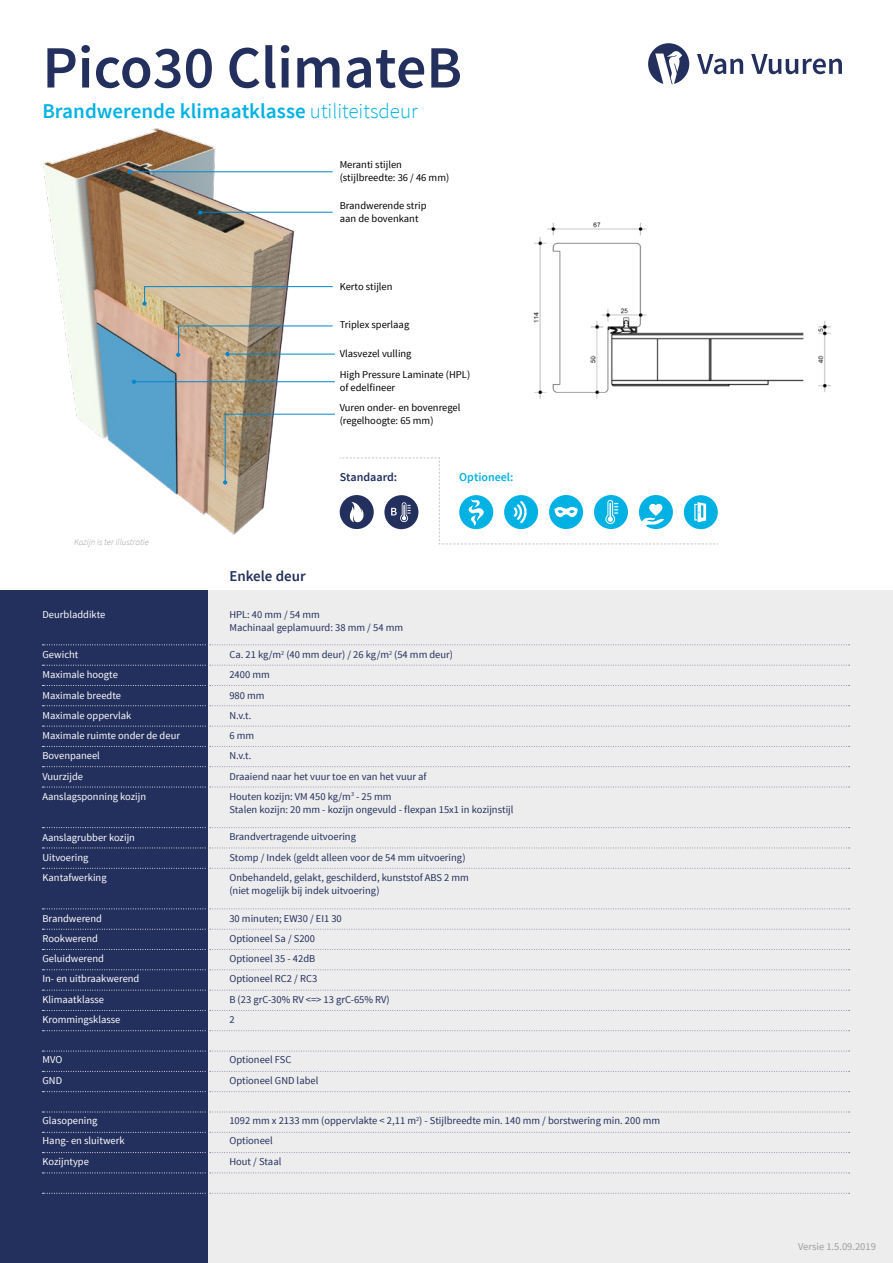
<style>
.page{position:relative;width:893px;height:1263px;background:#fff}
.page>*{position:absolute;margin:0;border:0;box-sizing:border-box;transform-origin:0 0}
.t1{font:600 60px "Source Sans Pro";color:#232f5d}
.t2{font:600 21px "Source Sans Pro";color:#00b2e3}
.t3{font:600 15px "Source Sans Pro";color:#232f5d}
.t4{font:600 12px "Source Sans Pro";color:#232f5d}
.t5{font:600 12px "Source Sans Pro";color:#00b2e3}
.t6{font:10.5px/20.2px "Source Sans Pro";color:#232f5d}
.t7{font:10.5px/20.2px "Source Sans Pro";color:#fff}
.t8{font:10.5px/13px "Source Sans Pro";color:#000}
.t9{font:10.5px "Source Sans Pro";color:#9d9d9c}
.t10{font:italic 300 9px "Source Sans Pro";color:#9d9d9c}
.s1{font-weight:300}
</style>
<div class="page">
<img style="left:43px;top:128px;width:271px;height:398px">
<svg style="left:697px;top:54px;width:46px;height:20px"></svg>
<svg style="left:751px;top:54px;width:91px;height:20px"></svg>
<svg style="left:648px;top:43px;width:41px;height:41px"></svg>
<svg style="left:128px;top:170px;width:4px;height:4px"></svg>
<svg style="left:198px;top:210px;width:4px;height:5px"></svg>
<hr style="left:130px;top:171px;width:203px;height:1px;background:#0087cc">
<hr style="left:200px;top:212px;width:133px;height:1px;background:#0087cc">
<svg style="left:176px;top:325px;width:157px;height:32px"></svg>
<hr style="left:227px;top:354px;width:108px;height:1px;background:#0087cc">
<svg style="left:132px;top:380px;width:4px;height:4px"></svg>
<hr style="left:134px;top:381px;width:201px;height:1px;background:#0087cc">
<svg style="left:142px;top:286px;width:191px;height:20px"></svg>
<div style="left:0;top:591px;width:209px;height:672px;background:#232f5d"></div>
<div style="left:209px;top:591px;width:684px;height:672px;background:#ededed"></div>
<svg style="left:43px;top:665px;width:807px;height:1px"></svg>
<svg style="left:43px;top:644px;width:807px;height:1px"></svg>
<svg style="left:43px;top:868px;width:807px;height:1px"></svg>
<svg style="left:43px;top:908px;width:807px;height:1px"></svg>
<svg style="left:43px;top:929px;width:807px;height:1px"></svg>
<svg style="left:43px;top:949px;width:807px;height:1px"></svg>
<svg style="left:43px;top:969px;width:807px;height:1px"></svg>
<svg style="left:43px;top:990px;width:807px;height:1px"></svg>
<svg style="left:43px;top:1010px;width:807px;height:1px"></svg>
<svg style="left:43px;top:1030px;width:807px;height:1px"></svg>
<svg style="left:43px;top:1051px;width:807px;height:1px"></svg>
<svg style="left:43px;top:1071px;width:807px;height:1px"></svg>
<svg style="left:43px;top:1091px;width:807px;height:1px"></svg>
<svg style="left:43px;top:1111px;width:807px;height:1px"></svg>
<svg style="left:43px;top:1132px;width:807px;height:1px"></svg>
<svg style="left:43px;top:1152px;width:807px;height:1px"></svg>
<svg style="left:43px;top:1172px;width:807px;height:1px"></svg>
<svg style="left:43px;top:1193px;width:807px;height:1px"></svg>
<svg style="left:43px;top:685px;width:807px;height:1px"></svg>
<svg style="left:43px;top:705px;width:807px;height:1px"></svg>
<svg style="left:43px;top:726px;width:807px;height:1px"></svg>
<svg style="left:43px;top:787px;width:807px;height:1px"></svg>
<svg style="left:43px;top:827px;width:807px;height:1px"></svg>
<svg style="left:43px;top:847px;width:807px;height:1px"></svg>
<svg style="left:43px;top:766px;width:807px;height:1px"></svg>
<svg style="left:43px;top:746px;width:807px;height:1px"></svg>
<svg style="left:223px;top:413px;width:495px;height:132px"></svg>
<img style="left:513px;top:222px;width:318px;height:213px">
<h1 class="t1" style="left:43px;top:30px;width:421px">Pico30 ClimateB</h1>
<h2 class="t2" style="left:43px;top:97px;width:377px">Brandwerende klimaatklasse <span class="s1">utiliteitsdeur</span></h2>
<p class="t8" style="left:340px;top:158px;width:111px">Meranti stijlen (stijlbreedte: 36 / 46 mm)</p>
<p class="t8" style="left:340px;top:199px;width:88px">Brandwerende strip aan de bovenkant</p>
<p class="t8" style="left:340px;top:280px;width:54px">Kerto stijlen</p>
<p class="t8" style="left:340px;top:319px;width:71px">Triplex sperlaag</p>
<p class="t8" style="left:340px;top:347px;width:73px">Vlasvezel vulling</p>
<p class="t8" style="left:340px;top:368px;width:132px">High Pressure Laminate (HPL) of edelfineer</p>
<p class="t8" style="left:340px;top:401px;width:122px">Vuren onder- en bovenregel (regelhoogte: 65 mm)</p>
<p class="t10" style="left:74px;top:536px;width:76px">Kozijn is ter illustratie</p>
<p class="t7" style="left:43px;top:604px;width:64px">Deurbladdikte</p>
<p class="t7" style="left:43px;top:645px;width:139px">Gewicht<br>Maximale hoogte<br>Maximale breedte<br>Maximale oppervlak<br>Maximale ruimte onder de deur<br>Bovenpaneel<br>Vuurzijde<br>Aanslagsponning kozijn</p>
<p class="t7" style="left:43px;top:827px;width:94px">Aanslagrubber kozijn<br>Uitvoering<br>Kantafwerking</p>
<p class="t7" style="left:43px;top:908px;width:98px">Brandwerend<br>Rookwerend<br>Geluidwerend<br>In- en uitbraakwerend<br>Klimaatklasse<br>Krommingsklasse</p>
<p class="t7" style="left:43px;top:1050px;width:21px">MVO<br>GND</p>
<p class="t7" style="left:43px;top:1111px;width:84px">Glasopening<br>Hang- en sluitwerk<br>Kozijntype</p>
<p class="t4" style="left:340px;top:469px;width:59px">Standaard:</p>
<h3 class="t3" style="left:229px;top:567px;width:78px">Enkele deur</h3>
<p class="t5" style="left:459px;top:469px;width:56px">Optioneel:</p>
<p class="t6" style="left:229px;top:608px;width:175px;line-height:12.8px">HPL: 40 mm / 54 mm<br>Machinaal geplamuurd: 38 mm / 54 mm</p>
<p class="t6" style="left:229px;top:645px;width:225px">Ca. 21 kg/m<sup>2</sup> (40 mm deur) / 26 kg/m<sup>2</sup> (54 mm deur)<br>2400 mm<br>980 mm<br>N.v.t.<br>6 mm<br>N.v.t.<br>Draaiend naar het vuur toe en van het vuur af<br>Houten kozijn: VM 450 kg/m<sup>3</sup> - 25 mm</p>
<p class="t6" style="left:229px;top:799px;width:286px">Stalen kozijn: 20 mm - kozijn ongevuld - flexpan 15x1 in kozijnstijl</p>
<p class="t6" style="left:229px;top:827px;width:241px">Brandvertragende uitvoering<br>Stomp / Indek (geldt alleen voor de 54 mm uitvoering)<br>Onbehandeld, gelakt, geschilderd, kunststof ABS 2 mm</p>
<p class="t6" style="left:229px;top:880px;width:152px">(niet mogelijk bij indek uitvoering)</p>
<p class="t6" style="left:229px;top:908px;width:162px">30 minuten; EW30 / EI1 30<br>Optioneel Sa / S200<br>Optioneel 35 - 42dB<br>Optioneel RC2 / RC3<br>B (23 grC-30% RV &lt;=&gt; 13 grC-65% RV)<br>2</p>
<p class="t6" style="left:229px;top:1050px;width:91px">Optioneel FSC<br>Optioneel GND label</p>
<p class="t6" style="left:229px;top:1110px;width:432px">1092 mm x 2133 mm (oppervlakte &lt; 2,11 m<sup>2</sup>) - Stijlbreedte min. 140 mm / borstwering min. 200 mm<br>Optioneel<br>Hout / Staal</p>
<p class="t9" style="left:798px;top:1240px;width:79px">Versie 1.5.09.2019</p>
</div>
